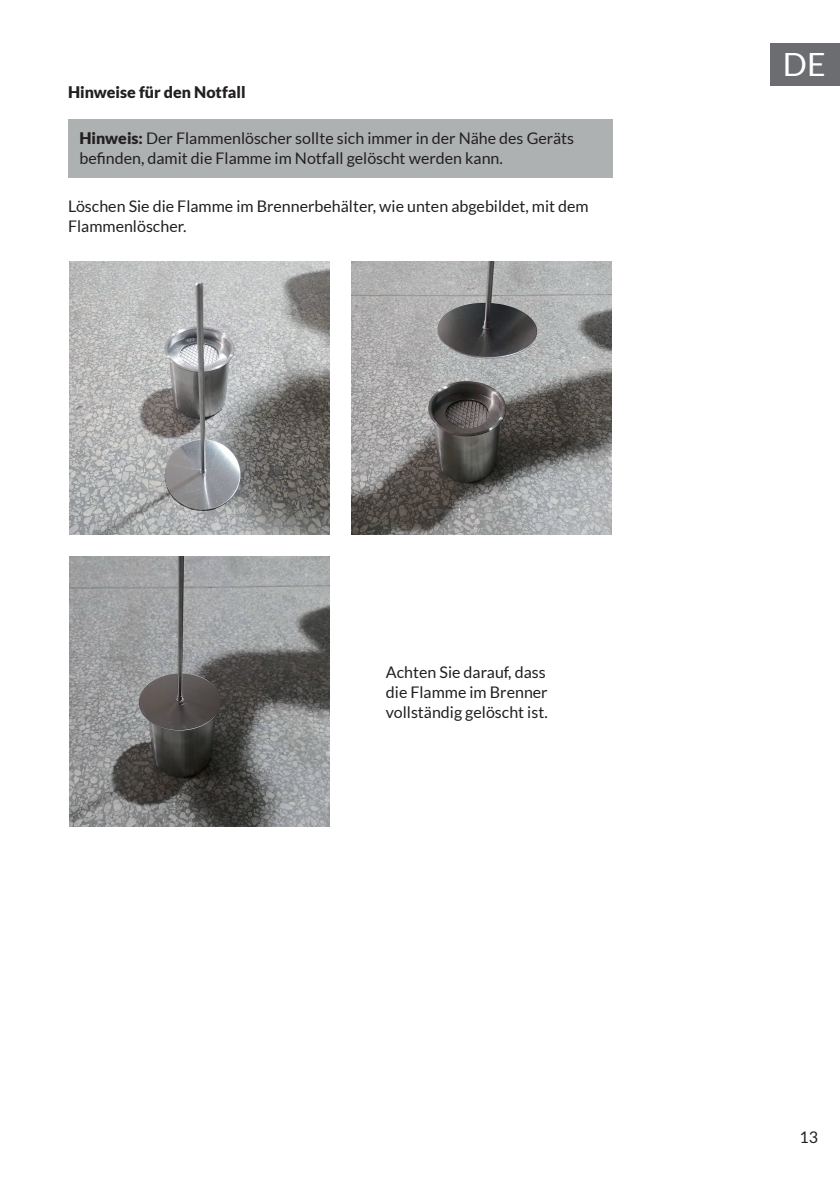
<style>
.page{position:relative;width:840px;height:1191px;background:#fff}
.page>*{position:absolute;margin:0;border:0;box-sizing:border-box;transform-origin:0 0}
.t1{font:32px "Lato";color:#fff}
.t2{font:16px/20px "Lato";color:#231f20}
.t3{font:900 16px "Lato";color:#231f20}
.s1{font-weight:900}
</style>
<div class="page">
<div style="left:770px;top:43px;width:69px;height:42px;background:#6c6d70"></div>
<div style="left:68px;top:119px;width:544px;height:59px;background:#aeb1b1"></div>
<img style="left:69px;top:261px;width:260px;height:273px">
<img style="left:351px;top:261px;width:260px;height:273px">
<img style="left:69px;top:557px;width:260px;height:269px">
<p class="t3" style="left:68px;top:83px;width:179px">Hinweise für den Notfall</p>
<p class="t2" style="left:79px;top:128px;width:496px"><span class="s1">Hinweis:</span> Der Flammenlöscher sollte sich immer in der Nähe des Geräts befinden, damit die Flamme im Notfall gelöscht werden kann.</p>
<p class="t2" style="left:68px;top:196px;width:522px">Löschen Sie die Flamme im Brennerbehälter, wie unten abgebildet, mit dem<br>Flammenlöscher.</p>
<p class="t2" style="left:386px;top:662px;width:163px">Achten Sie darauf, dass die Flamme im Brenner vollständig gelöscht ist.</p>
<h1 class="t1" style="left:782px;top:47px;width:44px">DE</h1>
<p class="t2" style="left:799px;top:1127px;width:20px">13</p>
</div>
